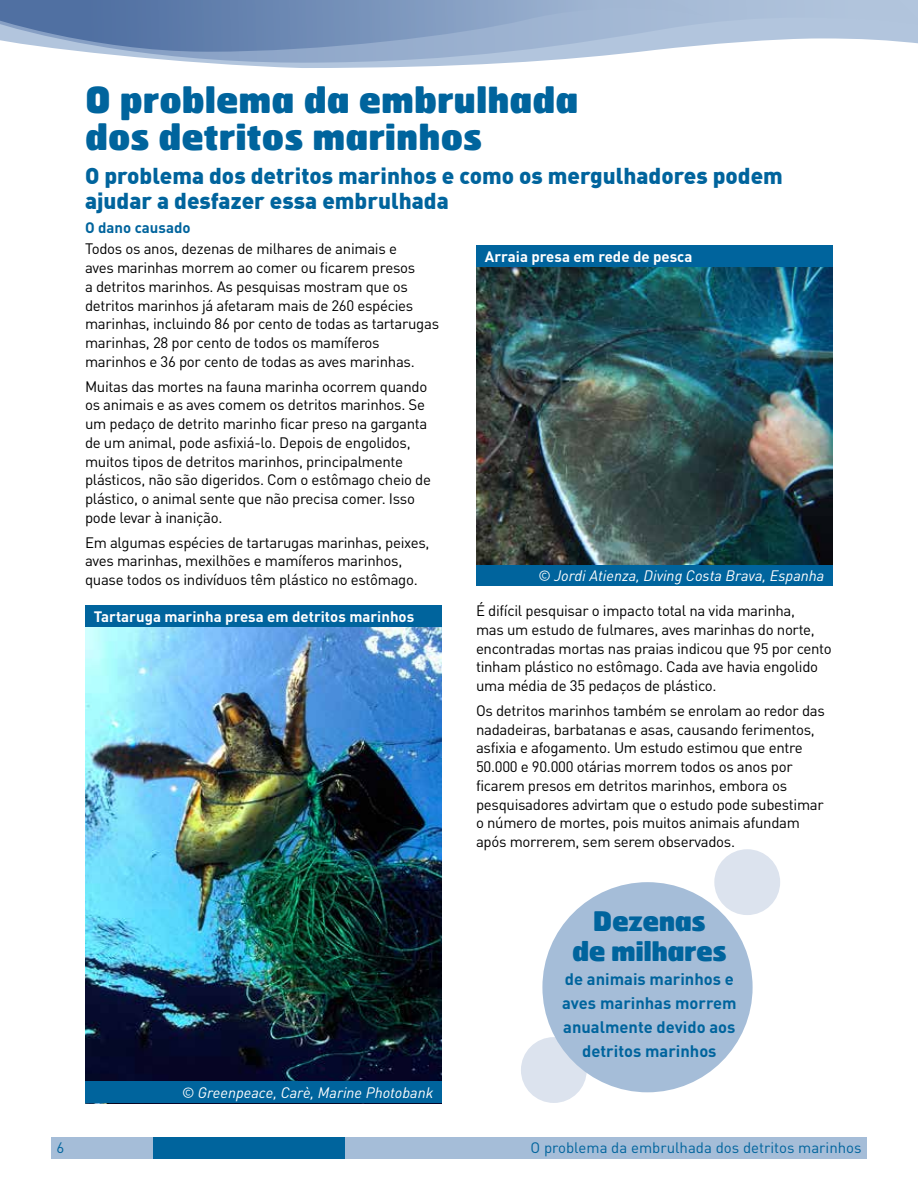
<style>
.page{position:relative;width:918px;height:1188px;background:#fff}
.page>*{position:absolute;margin:0;border:0;box-sizing:border-box;transform-origin:0 0}
.t1{font:900 36px/37.2px "Hermes FB";color:#00649d}
.t2{font:900 27px/30px "Hermes FB";letter-spacing:-.02em;color:#00649d;text-align:center}
.t3{font:900 22.5px/24.8px "DIN Offc";color:#00649d}
.t4{font:700 16.5px/24px "DINOT";color:#00649d;text-align:center}
.t5{font:15px/18.8px "DINOT";letter-spacing:-.02em;color:#000}
.t6{font:italic 15px "DINOT";color:#fff}
.t7{font:700 15px "DINOT";color:#fff}
.t8{font:15px "DINOT";color:#00649d}
.t9{font:700 15px "DINOT";color:#00649d}
</style>
<div class="page">
<div style="left:51px;top:1137px;width:816px;height:21px;background:#a5bdd8"></div>
<div style="left:153px;top:1137px;width:191px;height:21px;background:#00649d"></div>
<svg style="left:223px;top:64px;width:261px;height:4px"></svg>
<svg style="left:87px;top:0;width:831px;height:64px;fill:#b2c5dd"></svg>
<svg style="left:0;top:0;width:709px;height:52px;background:#829bc0"></svg>
<div style="left:521px;top:1037px;width:66px;height:66px;background:#dce3ee;border-radius:50%"></div>
<img style="left:85px;top:627px;width:357px;height:455px">
<div style="left:476px;top:565px;width:357px;height:21px;background:#00649d"></div>
<img style="left:476px;top:267px;width:357px;height:298px">
<div style="left:85px;top:1082px;width:357px;height:21px;background:#00649d"></div>
<div style="left:542px;top:882px;width:211px;height:210px;background:#a5bdd8;border-radius:50%"></div>
<div style="left:85px;top:606px;width:357px;height:21px;background:#00649d"></div>
<div style="left:476px;top:246px;width:357px;height:21px;background:#00649d"></div>
<div style="left:714px;top:849px;width:66px;height:66px;background:#dce3ee;border-radius:50%"></div>
<h1 class="t1" style="left:85px;top:79px;width:495px">O problema da embrulhada dos detritos marinhos</h1>
<h3 class="t3" style="left:85px;top:162px;width:699px">O problema dos detritos marinhos e como os mergulhadores podem ajudar a desfazer essa embrulhada</h3>
<p class="t9" style="left:85px;top:217px;width:107px">O dano causado</p>
<p class="t5" style="left:85px;top:239px;width:356px">Todos os anos, dezenas de milhares de animais e<br>aves marinhas morrem ao comer ou ficarem presos<br>a detritos marinhos. As pesquisas mostram que os detritos marinhos já afetaram mais de 260 espécies marinhas, incluindo 86 por cento de todas as tartarugas marinhas, 28 por cento de todos os mamíferos marinhos e 36 por cento de todas as aves marinhas.</p>
<p class="t5" style="left:85px;top:377px;width:348px">Muitas das mortes na fauna marinha ocorrem quando os animais e as aves comem os detritos marinhos. Se um pedaço de detrito marinho ficar preso na garganta de um animal, pode asfixiá-lo. Depois de engolidos, muitos tipos de detritos marinhos, principalmente plásticos, não são digeridos. Com o estômago cheio de plástico, o animal sente que não precisa comer. Isso pode levar à inanição.</p>
<p class="t5" style="left:85px;top:533px;width:346px">Em algumas espécies de tartarugas marinhas, peixes, aves marinhas, mexilhões e mamíferos marinhos, quase todos os indivíduos têm plástico no estômago.</p>
<p class="t7" style="left:94px;top:607px;width:322px">Tartaruga marinha presa em detritos marinhos</p>
<p class="t6" style="left:182px;top:1083px;width:253px">© Greenpeace, Carè, Marine Photobank</p>
<p class="t7" style="left:485px;top:247px;width:209px">Arraia presa em rede de pesca</p>
<p class="t6" style="left:538px;top:566px;width:288px">© Jordi Atienza, Diving Costa Brava, Espanha</p>
<p class="t5" style="left:476px;top:601px;width:357px">É difícil pesquisar o impacto total na vida marinha,<br>mas um estudo de fulmares, aves marinhas do norte, encontradas mortas nas praias indicou que 95 por cento tinham plástico no estômago. Cada ave havia engolido uma média de 35 pedaços de plástico.</p>
<p class="t5" style="left:476px;top:701px;width:350px">Os detritos marinhos também se enrolam ao redor das nadadeiras, barbatanas e asas, causando ferimentos, asfixia e afogamento. Um estudo estimou que entre 50.000 e 90.000 otárias morrem todos os anos por ficarem presos em detritos marinhos, embora os pesquisadores advirtam que o estudo pode subestimar o número de mortes, pois muitos animais afundam após morrerem, sem serem observados.</p>
<h2 class="t2" style="left:572px;top:905px;width:156px">Dezenas<br>de milhares</h2>
<p class="t4" style="left:562px;top:966px;width:176px">de animais marinhos e aves marinhas morrem anualmente devido aos detritos marinhos</p>
<p class="t8" style="left:56px;top:1139px;width:9px">6</p>
<p class="t8" style="left:531px;top:1139px;width:333px">O problema da embrulhada dos detritos marinhos</p>
</div>
